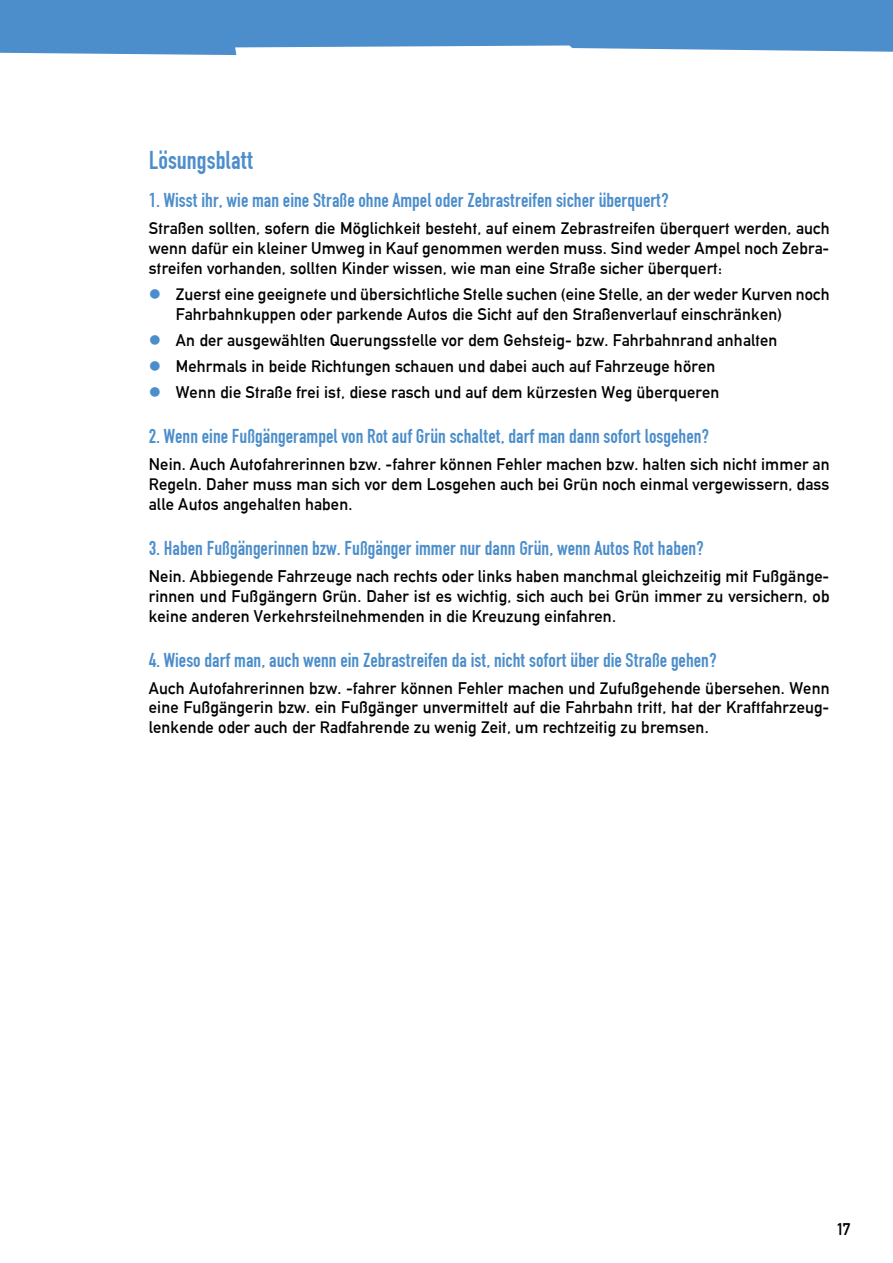
<style>
.page{position:relative;width:893px;height:1263px;background:#fff}
.page>*{position:absolute;margin:0;border:0;box-sizing:border-box;transform-origin:0 0}
.t1{font:27px "DIN 1451 Engschrift Regular";color:#4c8ecb}
.t2{font:21px "DIN 1451 Engschrift Regular";color:#4c8ecb}
.t3{font:16.5px/19.8px "Alte DIN1451 Mittelschrift";letter-spacing:.01em;color:#000;text-align:justify}
</style>
<div class="page">
<svg style="left:0;top:0;width:893px;height:55px;background:#5d98d0"></svg>
<h1 class="t1" style="left:149px;top:145px;width:106px">Lösungsblatt</h1>
<p class="t2" style="left:149px;top:188px;width:522px">1. Wisst ihr, wie man eine Straße ohne Ampel oder Zebrastreifen sicher überquert?</p>
<p class="t3" style="left:149px;top:218px;width:682px">Straßen sollten, sofern die Möglichkeit besteht, auf einem Zebrastreifen überquert werden, auch wenn dafür ein kleiner Umweg in Kauf genommen werden muss. Sind weder Ampel noch Zebra&shy;streifen vorhanden, sollten Kinder wissen, wie man eine Straße sicher überquert:</p>
<p class="t3" style="left:176px;top:284px;width:655px">Zuerst eine geeignete und übersichtliche Stelle suchen (eine Stelle, an der weder Kurven noch<br>Fahrbahnkuppen oder parkende Autos die Sicht auf den Straßenverlauf einschränken)</p>
<p class="t3" style="left:176px;top:327px;width:603px;line-height:26.2px;text-align:left">An der ausgewählten Querungsstelle vor dem Gehsteig- bzw. Fahrbahnrand anhalten<br>Mehrmals in beide Richtungen schauen und dabei auch auf Fahrzeuge hören<br>Wenn die Straße frei ist, diese rasch und auf dem kürzesten Weg überqueren</p>
<p class="t2" style="left:149px;top:424px;width:562px">2. Wenn eine Fußgängerampel von Rot auf Grün schaltet, darf man dann sofort losgehen?</p>
<p class="t3" style="left:149px;top:454px;width:682px">Nein. Auch Autofahrerinnen bzw. -fahrer können Fehler machen bzw. halten sich nicht immer an Regeln. Daher muss man sich vor dem Losgehen auch bei Grün noch einmal vergewissern, dass alle Autos angehalten haben.</p>
<p class="t2" style="left:149px;top:536px;width:557px">3. Haben Fußgängerinnen bzw. Fußgänger immer nur dann Grün, wenn Autos Rot haben?</p>
<p class="t3" style="left:149px;top:566px;width:682px">Nein. Abbiegende Fahrzeuge nach rechts oder links haben manchmal gleichzeitig mit Fußgänge&shy;rinnen und Fußgängern Grün. Daher ist es wichtig, sich auch bei Grün immer zu versichern, ob keine anderen Verkehrsteilnehmenden in die Kreuzung einfahren.</p>
<p class="t2" style="left:149px;top:647px;width:569px">4. Wieso darf man, auch wenn ein Zebrastreifen da ist, nicht sofort über die Straße gehen?</p>
<p class="t3" style="left:149px;top:678px;width:682px">Auch Autofahrerinnen bzw. -fahrer können Fehler machen und Zufußgehende übersehen. Wenn eine Fußgängerin bzw. ein Fußgänger unvermittelt auf die Fahrbahn tritt, hat der Kraftfahrzeug&shy;lenkende oder auch der Radfahrende zu wenig Zeit, um rechtzeitig zu bremsen.</p>
<p class="t3" style="left:842px;top:1218px;width:10px">9</p>
<p class="t3" style="left:837px;top:1218px;width:15px">17</p>
</div>
